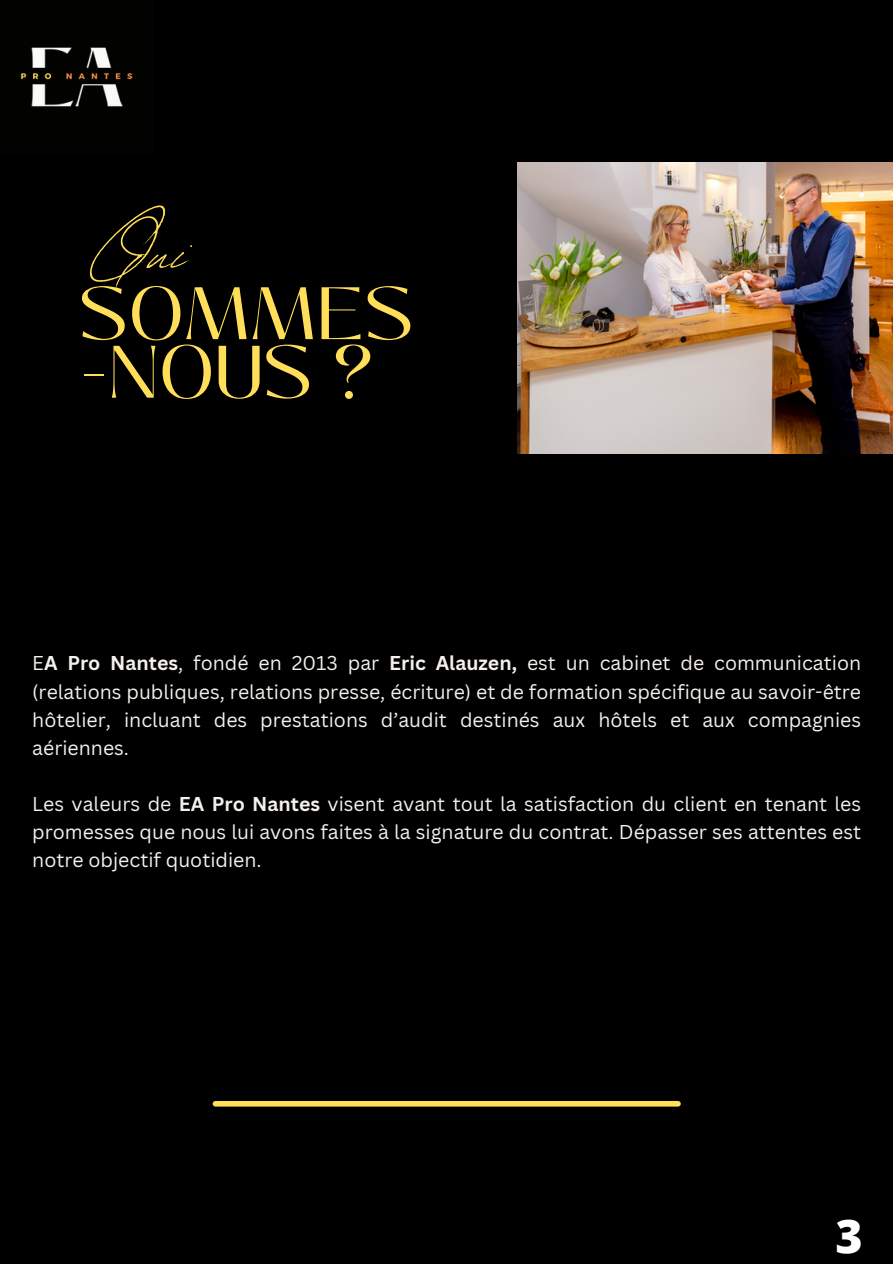
<style>
.page{position:relative;width:893px;height:1264px;background:#fff}
.page>*{position:absolute;margin:0;border:0;box-sizing:border-box;transform-origin:0 0}
.t1{font:88.35px "Revive 80 Signature";color:#ffde59}
.t2{font:73.8px/58.5px "Black Mango";color:#ffde59}
.t3{font:800 46.5px "Open Sans";color:#fff}
.t4{font:19.5px/28.2px "Canva Sans";color:#f4f0ec;text-align:justify}
.s1{font-weight:700}
</style>
<div class="page">
<div style="left:0;top:0;width:892px;height:1263px;background:#000"></div>
<img style="left:20px;top:47px;width:113px;height:60px">
<div style="left:215px;top:1100px;width:463px;height:6px;background:#ffde59"></div>
<img style="left:517px;top:163px;width:375px;height:290px">
<p class="t1" style="left:89px;top:185px;width:100px">Qui</p>
<p class="t2" style="left:79px;top:285px;width:336px">SOMMES -NOUS ?</p>
<p class="t4" style="left:32px;top:648px;width:830px">E<span class="s1">A Pro Nantes</span>, fondé en 2013 par <span class="s1">Eric Alauzen,</span> est un cabinet de communication (relations publiques, relations presse, écriture) et de formation spécifique au savoir-être hôtelier, incluant des prestations d’audit destinés aux hôtels et aux compagnies aériennes.</p>
<p class="t4" style="left:32px;top:789px;width:830px">Les valeurs de <span class="s1">EA Pro Nantes</span> visent avant tout la satisfaction du client en tenant les promesses que nous lui avons faites à la signature du contrat. Dépasser ses attentes est notre objectif quotidien.</p>
<p class="t3" style="left:835px;top:1202px;width:29px">3</p>
</div>
